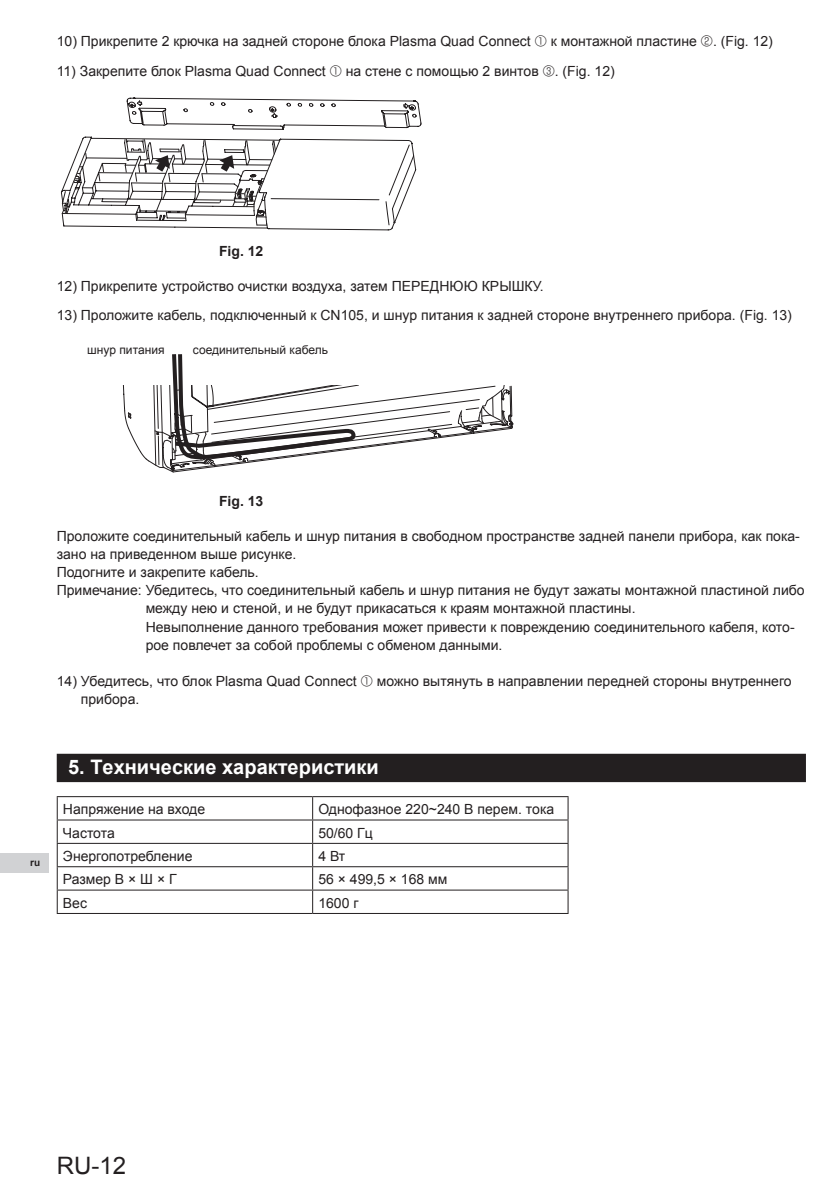
<style>
.page{position:relative;width:840px;height:1191px;background:#fff}
.page>*{position:absolute;margin:0;border:0;box-sizing:border-box;transform-origin:0 0}
.t1{font:24px "Arial";color:#231f20}
.t2{font:700 20px "Arial";color:#fff}
.t3{font:14px/18px "Arial";color:#231f20}
.t4{font:700 14px "Arial";color:#231f20}
.t5{font:12px "Arial";color:#231f20}
.t6{font:700 10px "Arial";color:#231f20}
.s1{font-family:"Mee 2 font"}
</style>
<div class="page">
<div style="left:0;top:853px;width:48px;height:20px;background:#d1d2d4"></div>
<div style="left:57px;top:753px;width:748px;height:29px;background:#231f20"></div>
<hr style="left:57px;top:796px;width:255px;height:1px;background:#231f20">
<hr style="left:312px;top:796px;width:256px;height:1px;background:#231f20">
<hr style="left:57px;top:819px;width:255px;height:1px;background:#231f20">
<hr style="left:312px;top:819px;width:256px;height:1px;background:#231f20">
<hr style="left:57px;top:843px;width:255px;height:1px;background:#231f20">
<hr style="left:312px;top:843px;width:256px;height:1px;background:#231f20">
<hr style="left:57px;top:866px;width:255px;height:1px;background:#231f20">
<hr style="left:312px;top:866px;width:256px;height:1px;background:#231f20">
<hr style="left:57px;top:889px;width:255px;height:1px;background:#231f20">
<svg style="left:57px;top:797px;width:1px;height:116px"></svg>
<hr style="left:312px;top:889px;width:256px;height:1px;background:#231f20">
<svg style="left:312px;top:797px;width:1px;height:116px"></svg>
<svg style="left:567px;top:797px;width:1px;height:116px"></svg>
<hr style="left:57px;top:913px;width:255px;height:1px;background:#231f20">
<hr style="left:312px;top:913px;width:256px;height:1px;background:#231f20">
<svg style="left:126px;top:97px;width:295px;height:33px"></svg>
<svg style="left:61px;top:136px;width:355px;height:95px"></svg>
<svg style="left:122px;top:354px;width:391px;height:119px"></svg>
<p class="t3" style="left:57px;top:33px;width:717px">10) Прикрепите 2 крючка на задней стороне блока Plasma Quad Connect <span class="s1">1</span> к монтажной пластине <span class="s1">2</span>. (Fig. 12)</p>
<p class="t3" style="left:57px;top:62px;width:559px">11) Закрепите блок Plasma Quad Connect <span class="s1">1</span> на стене с помощью 2 винтов <span class="s1">3</span>. (Fig. 12)</p>
<p class="t4" style="left:219px;top:242px;width:46px">Fig. 12</p>
<p class="t3" style="left:57px;top:277px;width:488px">12) Прикрепите устройство очистки воздуха, затем ПЕРЕДНЮЮ КРЫШКУ.</p>
<p class="t3" style="left:57px;top:307px;width:736px">13) Проложите кабель, подключенный к CN105, и шнур питания к задней стороне внутреннего прибора. (Fig. 13)</p>
<p class="t5" style="left:87px;top:342px;width:79px">шнур питания</p>
<p class="t5" style="left:193px;top:342px;width:136px">соединительный кабель</p>
<p class="t4" style="left:219px;top:492px;width:46px">Fig. 13</p>
<p class="t3" style="left:57px;top:527px;width:744px">Проложите соединительный кабель и шнур питания в свободном пространстве задней панели прибора, как пока-</p>
<p class="t3" style="left:57px;top:545px;width:241px">зано на приведенном выше рисунке.</p>
<p class="t3" style="left:57px;top:563px;width:203px">Подогните и закрепите кабель.</p>
<p class="t3" style="left:57px;top:581px;width:749px">Примечание: Убедитесь, что соединительный кабель и шнур питания не будут зажаты монтажной пластиной либо</p>
<p class="t3" style="left:146px;top:599px;width:491px">между нею и стеной, и не будут прикасаться к краям монтажной пластины.</p>
<p class="t3" style="left:146px;top:617px;width:650px">Невыполнение данного требования может привести к повреждению соединительного кабеля, кото-</p>
<p class="t3" style="left:146px;top:635px;width:358px">рое повлечет за собой проблемы с обменом данными.</p>
<p class="t3" style="left:81px;top:671px;width:712px;text-indent:-24px">14) Убедитесь, что блок Plasma Quad Connect <span class="s1">1</span> можно вытянуть в направлении передней стороны внутреннего прибора.</p>
<p class="t6" style="left:30px;top:856px;width:11px">ru</p>
<h2 class="t2" style="left:68px;top:753px;width:312px">5. Технические характеристики</h2>
<p class="t3" style="left:63px;top:800px;width:144px">Напряжение на входе</p>
<p class="t3" style="left:318px;top:800px;width:237px">Однофазное 220~240 В перем. тока</p>
<p class="t3" style="left:63px;top:824px;width:53px">Частота</p>
<p class="t3" style="left:318px;top:824px;width:56px">50/60 Гц</p>
<p class="t3" style="left:63px;top:847px;width:131px">Энергопотребление</p>
<p class="t3" style="left:318px;top:847px;width:28px">4 Вт</p>
<p class="t3" style="left:63px;top:870px;width:115px">Размер В × Ш × Г</p>
<p class="t3" style="left:318px;top:870px;width:131px">56 × 499,5 × 168 мм</p>
<p class="t3" style="left:63px;top:894px;width:26px">Вес</p>
<p class="t3" style="left:318px;top:894px;width:42px">1600 г</p>
<h1 class="t1" style="left:57px;top:1149px;width:71px">RU-12</h1>
</div>
